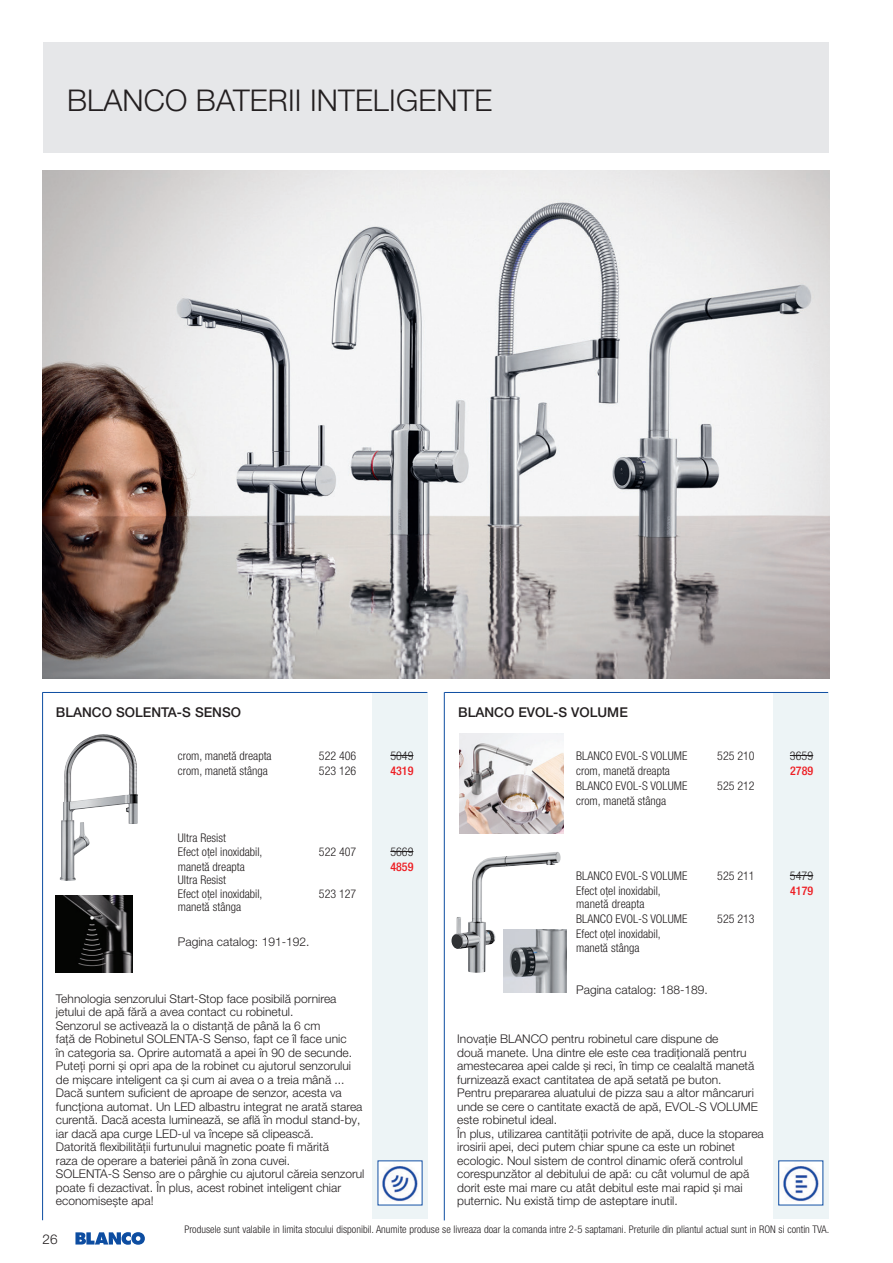
<style>
.page{position:relative;width:893px;height:1263px;background:#fff}
.page>*{position:absolute;margin:0;border:0;box-sizing:border-box;transform-origin:0 0}
.Übersicht_Überschrif{font:300 30px "Helvetica Neue LT Pro";letter-spacing:.005em;color:#231f20}
.t1{font:500 13.5px "Helvetica Neue LT Pro";color:#231f20}
.t2{font:300 13.5px "Helvetica Neue LT Pro";color:#231f20}
.Übersicht_Copy_SCHWA{font:300 12px/13.5px "Helvetica Neue LT Pro";color:#231f20}
.Übersicht_Copy_SCHWA-2{font:300 condensed 12px "Helvetica Neue LT Pro";color:#231f20}
._00_D_Copy{font:300 condensed 12px/13.5px "Helvetica Neue LT Pro";color:#231f20}
.Übersicht_Copy_SCHWA-3{font:500 condensed 12px "Helvetica Neue LT Pro";color:#ee1d23}
._00_D_Copy-2{font:500 condensed 12px "Helvetica Neue LT Std";color:#ee1d23}
.t3{font:300 condensed 10.5px "Helvetica Neue LT Pro";color:#231f20}
</style>
<div class="page">
<div style="left:372px;top:692px;width:55px;height:526px;background:#edf4f6"></div>
<hr style="left:42px;top:692px;width:1px;height:528px;background:#0d4da1">
<hr style="left:43px;top:692px;width:384px;height:1px;background:#0d4da1">
<div style="left:773px;top:692px;width:55px;height:526px;background:#edf4f6"></div>
<hr style="left:444px;top:692px;width:1px;height:528px;background:#0d4da1">
<hr style="left:444px;top:692px;width:384px;height:1px;background:#0d4da1">
<svg style="left:75px;top:1232px;width:70px;height:13px"></svg>
<img style="left:43px;top:171px;width:786px;height:507px">
<div style="left:43px;top:43px;width:785px;height:110px;background:#e6e7e9"></div>
<img style="left:70px;top:734px;width:33px;height:20px">
<img style="left:56px;top:895px;width:77px;height:77px">
<img style="left:503px;top:929px;width:64px;height:64px">
<img style="left:460px;top:733px;width:103px;height:101px">
<img style="left:451px;top:852px;width:110px;height:121px">
<svg style="left:790px;top:755px;width:23px;height:1px"></svg>
<svg style="left:790px;top:875px;width:23px;height:1px"></svg>
<img style="left:380px;top:1162px;width:40px;height:41px">
<img style="left:780px;top:1162px;width:41px;height:41px">
<svg style="left:390px;top:755px;width:23px;height:1px"></svg>
<svg style="left:390px;top:851px;width:23px;height:1px"></svg>
<p class="Übersicht_Überschrif" style="left:67px;top:82px;width:427px">BLANCO BATERII INTELIGENTE</p>
<p class="t1" style="left:56px;top:704px;width:187px">BLANCO SOLENTA-S SENSO</p>
<p class="t1" style="left:458px;top:704px;width:171px">BLANCO EVOL-S VOLUME</p>
<p class="_00_D_Copy" style="left:178px;top:748px;width:95px">crom, manetă dreapta</p>
<p class="_00_D_Copy" style="left:319px;top:748px;width:39px">522 406</p>
<p class="_00_D_Copy" style="left:390px;top:748px;width:25px">5049</p>
<p class="_00_D_Copy" style="left:178px;top:763px;width:91px">crom, manetă stânga</p>
<p class="_00_D_Copy" style="left:319px;top:763px;width:39px">523 126</p>
<p class="_00_D_Copy-2" style="left:390px;top:763px;width:25px">4319</p>
<p class="_00_D_Copy" style="left:178px;top:831px;width:86px">Ultra Resist<br>Efect oțel inoxidabil,</p>
<p class="_00_D_Copy" style="left:319px;top:844px;width:39px">522 407</p>
<p class="_00_D_Copy" style="left:390px;top:844px;width:25px">5669</p>
<p class="_00_D_Copy" style="left:178px;top:859px;width:68px">manetă dreapta</p>
<p class="_00_D_Copy-2" style="left:390px;top:859px;width:25px">4859</p>
<p class="_00_D_Copy" style="left:178px;top:873px;width:86px">Ultra Resist<br>Efect oțel inoxidabil,</p>
<p class="_00_D_Copy" style="left:319px;top:886px;width:39px">523 127</p>
<p class="_00_D_Copy" style="left:178px;top:900px;width:65px">manetă stânga</p>
<p class="Übersicht_Copy_SCHWA" style="left:178px;top:934px;width:133px">Pagina catalog: 191-192.</p>
<p class="Übersicht_Copy_SCHWA" style="left:56px;top:991px;width:282px">Tehnologia senzorului Start-Stop face posibilă pornirea</p>
<p class="Übersicht_Copy_SCHWA" style="left:56px;top:1005px;width:239px">jetului de apă fără a avea contact cu robinetul.</p>
<p class="Übersicht_Copy_SCHWA" style="left:56px;top:1018px;width:298px">Senzorul se activează la o distanță de până la 6 cm<br>față de Robinetul SOLENTA-S Senso, fapt ce îl face unic în categoria sa. Oprire automată a apei în 90 de secunde.</p>
<p class="Übersicht_Copy_SCHWA" style="left:56px;top:1059px;width:297px">Puteți porni și opri apa de la robinet cu ajutorul senzorului de mișcare inteligent ca și cum ai avea o a treia mână ...</p>
<p class="Übersicht_Copy_SCHWA" style="left:56px;top:1086px;width:287px">Dacă suntem suficient de aproape de senzor, acesta va</p>
<p class="Übersicht_Copy_SCHWA" style="left:56px;top:1099px;width:308px">funcționa automat. Un LED albastru integrat ne arată starea</p>
<p class="Übersicht_Copy_SCHWA" style="left:56px;top:1113px;width:306px">curentă. Dacă acesta luminează, se află în modul stand-by, iar dacă apa curge LED-ul va începe să clipească.</p>
<p class="Übersicht_Copy_SCHWA" style="left:56px;top:1140px;width:274px">Datorită flexibilității furtunului magnetic poate fi mărită</p>
<p class="Übersicht_Copy_SCHWA" style="left:56px;top:1153px;width:236px">raza de operare a bateriei până în zona cuvei.</p>
<p class="Übersicht_Copy_SCHWA" style="left:56px;top:1167px;width:310px">SOLENTA-S Senso are o pârghie cu ajutorul căreia senzorul poate fi dezactivat. În plus, acest robinet inteligent chiar economisește apa!</p>
<p class="Übersicht_Copy_SCHWA-2" style="left:576px;top:748px;width:113px">BLANCO EVOL-S VOLUME</p>
<p class="Übersicht_Copy_SCHWA-2" style="left:717px;top:748px;width:39px">525 210</p>
<p class="Übersicht_Copy_SCHWA-2" style="left:790px;top:748px;width:25px">3659</p>
<p class="Übersicht_Copy_SCHWA-2" style="left:576px;top:763px;width:95px">crom, manetă dreapta</p>
<p class="Übersicht_Copy_SCHWA-3" style="left:790px;top:763px;width:25px">2789</p>
<p class="Übersicht_Copy_SCHWA-2" style="left:576px;top:778px;width:113px">BLANCO EVOL-S VOLUME</p>
<p class="Übersicht_Copy_SCHWA-2" style="left:717px;top:778px;width:39px">525 212</p>
<p class="Übersicht_Copy_SCHWA-2" style="left:576px;top:793px;width:91px">crom, manetă stânga</p>
<p class="Übersicht_Copy_SCHWA-2" style="left:576px;top:868px;width:113px">BLANCO EVOL-S VOLUME</p>
<p class="Übersicht_Copy_SCHWA-2" style="left:717px;top:868px;width:39px">525 211</p>
<p class="Übersicht_Copy_SCHWA-2" style="left:790px;top:868px;width:25px">5479</p>
<p class="Übersicht_Copy_SCHWA-2" style="left:576px;top:883px;width:86px">Efect oțel inoxidabil,</p>
<p class="Übersicht_Copy_SCHWA-3" style="left:790px;top:883px;width:25px">4179</p>
<p class="Übersicht_Copy_SCHWA-2" style="left:576px;top:897px;width:70px">manetă dreapta</p>
<p class="Übersicht_Copy_SCHWA-2" style="left:576px;top:912px;width:113px">BLANCO EVOL-S VOLUME</p>
<p class="Übersicht_Copy_SCHWA-2" style="left:717px;top:912px;width:39px">525 213</p>
<p class="Übersicht_Copy_SCHWA-2" style="left:576px;top:927px;width:86px">Efect oțel inoxidabil,</p>
<p class="_00_D_Copy" style="left:576px;top:940px;width:65px">manetă stânga</p>
<p class="Übersicht_Copy_SCHWA" style="left:576px;top:982px;width:133px">Pagina catalog: 188-189.</p>
<p class="Übersicht_Copy_SCHWA" style="left:457px;top:1032px;width:299px">Inovație BLANCO pentru robinetul care dispune de<br>două manete. Una dintre ele este cea tradițională pentru amestecarea apei calde și reci, în timp ce cealaltă manetă furnizează exact cantitatea de apă setată pe buton.</p>
<p class="Übersicht_Copy_SCHWA" style="left:457px;top:1086px;width:298px">Pentru prepararea aluatului de pizza sau a altor mâncaruri</p>
<p class="Übersicht_Copy_SCHWA" style="left:457px;top:1099px;width:302px">unde se cere o cantitate exactă de apă, EVOL-S VOLUME este robinetul ideal.</p>
<p class="Übersicht_Copy_SCHWA" style="left:457px;top:1126px;width:308px">În plus, utilizarea cantității potrivite de apă, duce la stoparea</p>
<p class="Übersicht_Copy_SCHWA" style="left:457px;top:1140px;width:279px">irosirii apei, deci putem chiar spune ca este un robinet</p>
<p class="Übersicht_Copy_SCHWA" style="left:457px;top:1153px;width:287px">ecologic. Noul sistem de control dinamic oferă controlul</p>
<p class="Übersicht_Copy_SCHWA" style="left:457px;top:1167px;width:294px">corespunzător al debitului de apă: cu cât volumul de apă</p>
<p class="Übersicht_Copy_SCHWA" style="left:457px;top:1180px;width:287px">dorit este mai mare cu atât debitul este mai rapid și mai</p>
<p class="Übersicht_Copy_SCHWA" style="left:457px;top:1194px;width:222px">puternic. Nu există timp de asteptare inutil.</p>
<p class="t2" style="left:43px;top:1231px;width:17px">26</p>
<p class="t3" style="left:184px;top:1223px;width:646px">Produsele sunt valabile in limita stocului disponibil. Anumite produse se livreaza doar la comanda intre 2-5 saptamani. Preturile din pliantul actual sunt in RON si contin TVA.</p>
</div>
